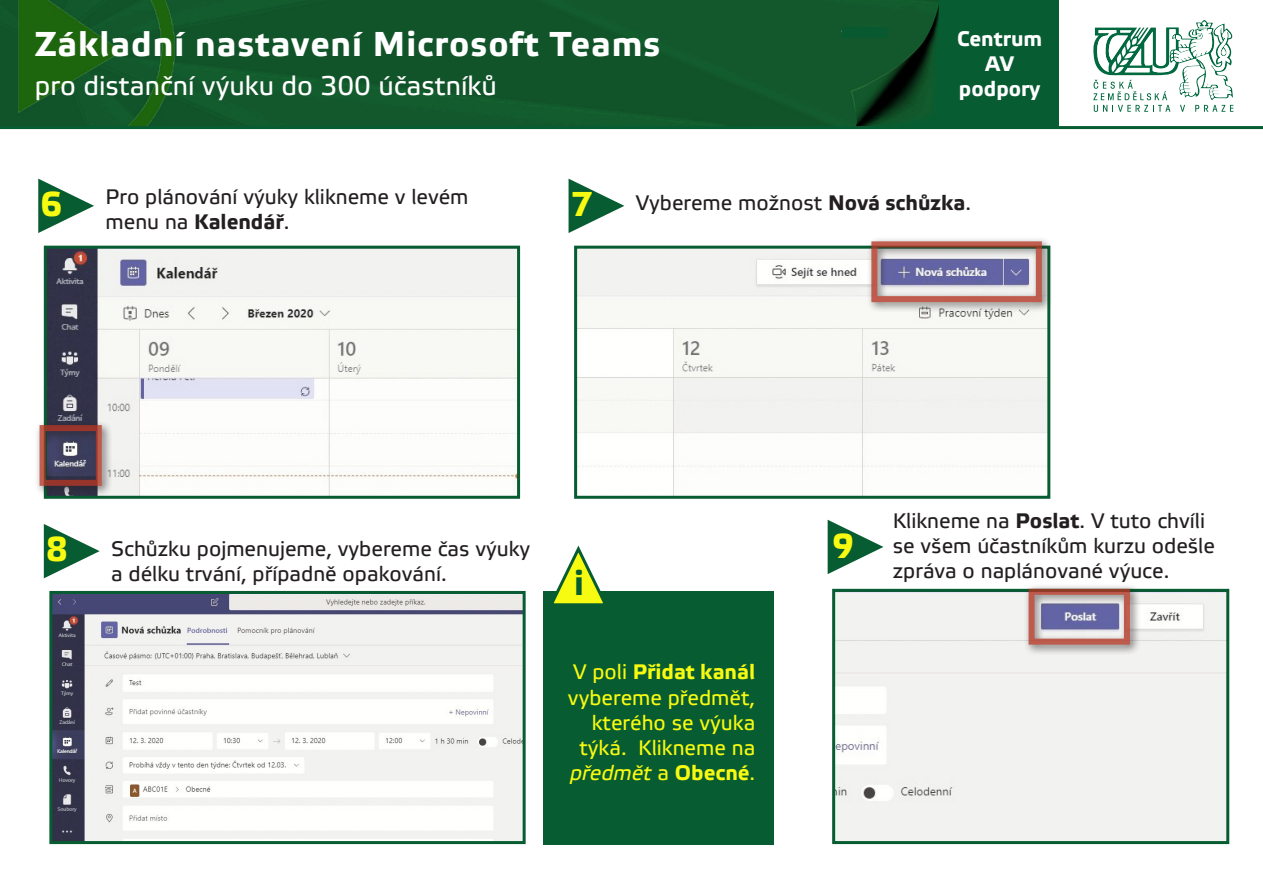
<style>
.page{position:relative;width:1263px;height:893px;background:#fff}
.page>*{position:absolute;margin:0;border:0;box-sizing:border-box;transform-origin:0 0}
.t1{font:700 34.5px "Etelka Text";letter-spacing:.03em;color:#fff}
.t2{font:700 34.5px "Etelka Text";color:#f7fa11}
.t3{font:700 34.5px "Etelka Text";color:#075c31}
.t4{font:27px "Etelka Text";color:#fff}
.t5{font:21px/25.2px "Etelka Text";color:#231f20}
.t6{font:21px/25.2px "Etelka Text";color:#f7fa11;text-align:right}
.t7{font:700 21px/25.2px "Etelka Text";color:#fff;text-align:center}
.s1{font-weight:700}
.s2{font-style:italic}
</style>
<div class="page">
<img style="left:0;top:0;width:940px;height:126px">
<svg style="left:1093px;top:20px;width:140px;height:92px"></svg>
<div style="left:940px;top:0;width:119px;height:128px;background:#075c31"></div>
<hr style="left:0;top:126px;width:1263px;height:3px;background:#075c31">
<div style="left:543px;top:591px;width:231px;height:253px;background:#075c31"></div>
<img style="left:48px;top:250px;width:468px;height:245px">
<div style="left:44px;top:246px;width:476px;height:253px;border:3px solid #075c31"></div>
<svg style="left:38px;top:179px;width:56px;height:54px"></svg>
<div style="left:34px;top:420px;width:79px;height:77px;background:#231f20;opacity:.75"></div>
<div style="left:40px;top:425px;width:62px;height:61px;border:6px solid #b13624"></div>
<img style="left:578px;top:250px;width:468px;height:245px">
<div style="left:574px;top:246px;width:476px;height:253px;border:3px solid #075c31"></div>
<svg style="left:568px;top:179px;width:56px;height:54px"></svg>
<div style="left:866px;top:236px;width:187px;height:77px;background:#231f20;opacity:.75"></div>
<div style="left:871px;top:241px;width:171px;height:61px;border:6px solid #b13624"></div>
<img style="left:53px;top:595px;width:469px;height:245px">
<div style="left:49px;top:591px;width:477px;height:253px;border:3px solid #075c31"></div>
<svg style="left:44px;top:524px;width:56px;height:54px"></svg>
<svg style="left:553px;top:545px;width:50px;height:59px"></svg>
<div style="left:836px;top:593px;width:389px;height:247px;background:#f2f2f0"></div>
<div style="left:832px;top:589px;width:397px;height:255px;border:3px solid #075c31"></div>
<svg style="left:828px;top:520px;width:55px;height:54px"></svg>
<div style="left:1023px;top:584px;width:118px;height:72px;background:#231f20;opacity:.75"></div>
<div style="left:1028px;top:589px;width:102px;height:56px;border:6px solid #b13624"></div>
<div style="left:842px;top:28px;width:46px;height:10px;background:#095930"></div>
<p class="t1" style="left:35px;top:22px;width:627px">Základní nastavení Microsoft Teams</p>
<p class="t4" style="left:35px;top:69px;width:463px">pro distanční výuku do 300 účastníků</p>
<p class="t7" style="left:957px;top:26px;width:87px">Centrum<br>AV podpory</p>
<p class="t5" style="left:106px;top:185px;width:364px">Pro plánování výuky klikneme v levém menu na <span class="s1">Kalendář</span>.</p>
<p class="t2" style="left:41px;top:182px;width:23px">6</p>
<p class="t2" style="left:571px;top:182px;width:23px">7</p>
<p class="t5" style="left:636px;top:191px;width:337px">Vybereme možnost <span class="s1">Nová schůzka</span>.</p>
<p class="t2" style="left:46px;top:528px;width:23px">8</p>
<p class="t5" style="left:111px;top:536px;width:421px">Schůzku pojmenujeme, vybereme čas výuky a délku trvání, případně opakování.</p>
<p class="t3" style="left:574px;top:561px;width:11px">i</p>
<p class="t6" style="left:568px;top:660px;width:189px">V poli <span class="s1">Přidat kanál </span>vybereme předmět, kterého se výuka týká. Klikneme na <span class="s2">předmět</span> a <span class="s1">Obecné</span>.</p>
<p class="t2" style="left:832px;top:525px;width:23px">9</p>
<p class="t5" style="left:893px;top:508px;width:324px">Klikneme na <span class="s1">Poslat</span>. V tuto chvíli se všem účastníkům kurzu odešle zpráva o naplánované výuce.</p>
</div>
